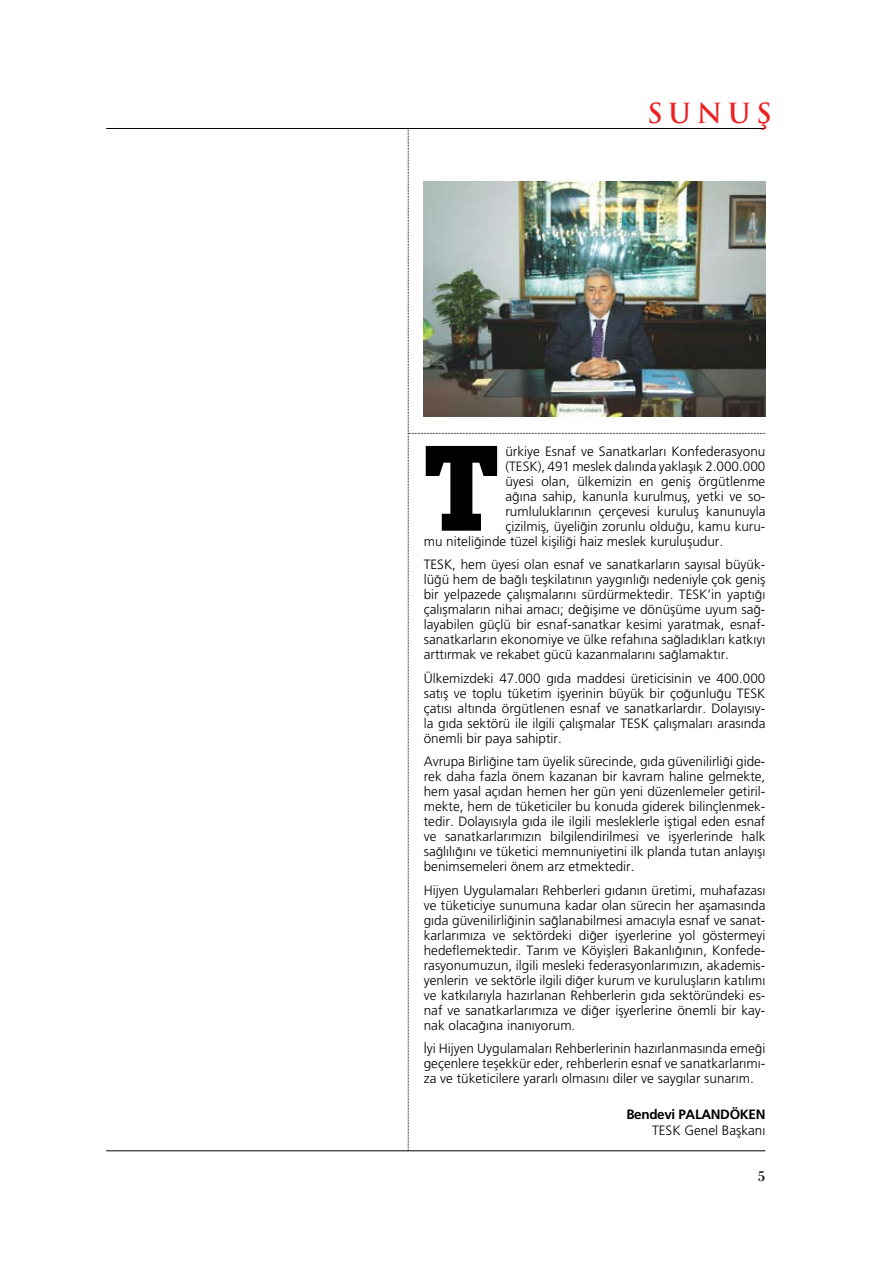
<style>
.page{position:relative;width:893px;height:1263px;background:#fff}
.page>*{position:absolute;margin:0;border:0;box-sizing:border-box;transform-origin:0 0}
.t1{font:700 117.6px "Geometric Slabserif 703 BT Extra";color:#000}
.t2{font:700 27px "Trajan Pro";letter-spacing:.2em;color:#ed2024}
.t3{font:15px "Bodoni";color:#000}
.t4{font:300 13.5px/15px "Frutiger";color:#000;text-align:justify}
.t5{font:700 13.5px "Frutiger";letter-spacing:-.025em;color:#000}
</style>
<div class="page">
<hr style="left:106px;top:128px;width:659px;height:1px;background:#000">
<hr style="left:106px;top:1150px;width:659px;height:1px;background:#000">
<svg style="left:408px;top:129px;width:357px;height:1022px"></svg>
<img style="left:424px;top:181px;width:341px;height:236px">
<h2 class="t2" style="left:647px;top:97px;width:126px">SUNUŞ</h2>
<h1 class="t1" style="left:424px;top:417px;width:77px">T</h1>
<p class="t4" style="left:505px;top:443px;width:261px">ürkiye Esnaf ve Sanatkarları Konfederasyonu</p>
<p class="t4" style="left:505px;top:458px;width:261px">(TESK), 491 meslek dalında yaklaşık 2.000.000</p>
<p class="t4" style="left:505px;top:473px;width:261px">üyesi olan, ülkemizin en geniş örgütlenme</p>
<p class="t4" style="left:505px;top:488px;width:261px">ağına sahip, kanunla kurulmuş, yetki ve so-</p>
<p class="t4" style="left:505px;top:503px;width:261px">rumluluklarının çerçevesi kuruluş kanunuyla</p>
<p class="t4" style="left:505px;top:518px;width:261px">çizilmiş, üyeliğin zorunlu olduğu, kamu kuru-</p>
<p class="t4" style="left:424px;top:533px;width:301px">mu niteliğinde tüzel kişiliği haiz meslek kuruluşudur.</p>
<p class="t4" style="left:424px;top:557px;width:343px">TESK, hem üyesi olan esnaf ve sanatkarların sayısal büyük&shy;lüğü hem de bağlı teşkilatının yaygınlığı nedeniyle çok geniş bir yelpazede çalışmalarını sürdürmektedir. TESK’in yaptığı çalışmaların nihai amacı; değişime ve dönüşüme uyum sağ&shy;layabilen güçlü bir esnaf-sanatkar kesimi yaratmak, esnaf&shy;sanatkarların ekonomiye ve ülke refahına sağladıkları katkıyı arttırmak ve rekabet gücü kazanmalarını sağlamaktır.</p>
<p class="t4" style="left:424px;top:670px;width:343px">Ülkemizdeki 47.000 gıda maddesi üreticisinin ve 400.000 satış ve toplu tüketim işyerinin büyük bir çoğunluğu TESK çatısı altında örgütlenen esnaf ve sanatkarlardır. Dolayısıy&shy;la gıda sektörü ile ilgili çalışmalar TESK çalışmaları arasında önemli bir paya sahiptir.</p>
<p class="t4" style="left:424px;top:754px;width:343px">Avrupa Birliğine tam üyelik sürecinde, gıda güvenilirliği gide&shy;rek daha fazla önem kazanan bir kavram haline gelmekte, hem yasal açıdan hemen her gün yeni düzenlemeler getiril&shy;mekte, hem de tüketiciler bu konuda giderek bilinçlenmek&shy;tedir. Dolayısıyla gıda ile ilgili mesleklerle iştigal eden esnaf ve sanatkarlarımızın bilgilendirilmesi ve işyerlerinde halk sağlılığını ve tüketici memnuniyetini ilk planda tutan anlayışı benimsemeleri önem arz etmektedir.</p>
<p class="t4" style="left:424px;top:882px;width:343px">Hijyen Uygulamaları Rehberleri gıdanın üretimi, muhafazası ve tüketiciye sunumuna kadar olan sürecin her aşamasında gıda güvenilirliğinin sağlanabilmesi amacıyla esnaf ve sanat&shy;karlarımıza ve sektördeki diğer işyerlerine yol göstermeyi hedeflemektedir. Tarım ve Köyişleri Bakanlığının, Konfede&shy;rasyonumuzun, ilgili mesleki federasyonlarımızın, akademis&shy;yenlerin ve sektörle ilgili diğer kurum ve kuruluşların katılımı ve katkılarıyla hazırlanan Rehberlerin gıda sektöründeki es&shy;naf ve sanatkarlarımıza ve diğer işyerlerine önemli bir kay&shy;nak olacağına inanıyorum.</p>
<p class="t4" style="left:424px;top:1041px;width:343px">İyi Hijyen Uygulamaları Rehberlerinin hazırlanmasında emeği geçenlere teşekkür eder, rehberlerin esnaf ve sanatkarlarımı&shy;za ve tüketicilere yararlı olmasını diler ve saygılar sunarım.</p>
<p class="t5" style="left:626px;top:1106px;width:141px">Bendevi PALANDÖKEN</p>
<p class="t4" style="left:652px;top:1123px;width:115px">TESK Genel Başkanı</p>
<p class="t3" style="left:758px;top:1166px;width:9px">5</p>
</div>
